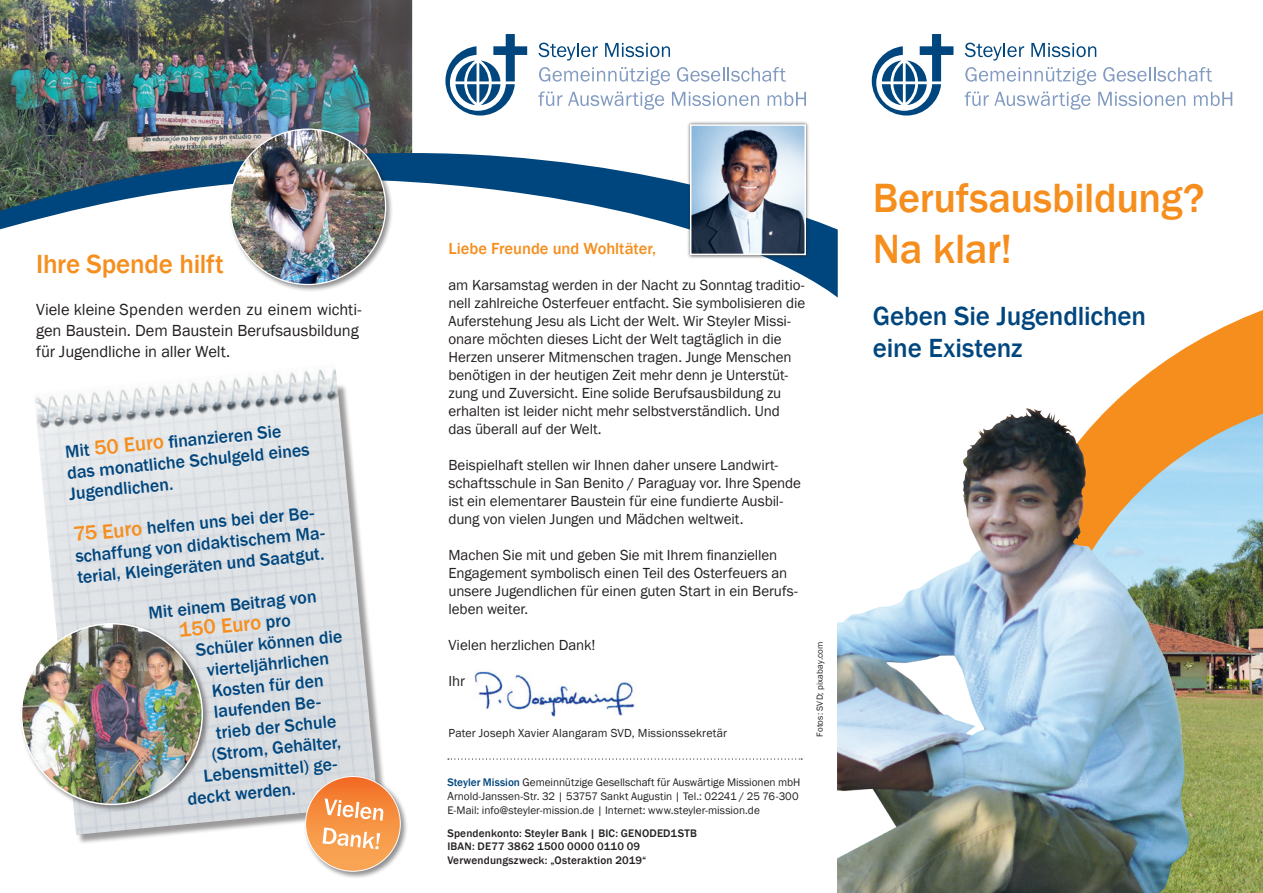
<style>
.page{position:relative;width:1263px;height:893px;background:#fff}
.page>*{position:absolute;margin:0;border:0;box-sizing:border-box;transform-origin:0 0}
.t1{font:500 42px/50.4px "Franklin Gothic";letter-spacing:-.01em;color:#f68e1e}
.t2{font:500 27px/32.4px "Franklin Gothic";letter-spacing:-.005em;color:#00467e}
.t3{font:500 27px "Franklin Gothic";letter-spacing:-.01em;color:#f68e1e}
.t4{font:500 21px "Franklin Gothic";color:#f68e1e}
.t5{font:500 18px/21.5px "Franklin Gothic";color:#00467e}
.t6{font:16.5px/21px "Franklin Gothic";letter-spacing:-.005em;color:#231f20}
.t7{font:500 16.5px "Franklin Gothic";color:#f68e1e}
.t8{font:15px/18px "Franklin Gothic";letter-spacing:-.005em;color:#231f20}
.t9{font:12px "Franklin Gothic";letter-spacing:.01em;color:#231f20}
.t10{font:11.25px/14px "Franklin Gothic";color:#231f20}
.t11{font:500 11.25px/13.5px "Franklin Gothic";letter-spacing:.015em;color:#231f20}
.t12{font:9px "Franklin Gothic";letter-spacing:.02em;color:#231f20}
.s1{font-size:21px;color:#f68e1e}
.s2{font-size:18px;color:#00467e}
.s3{font-weight:500;color:#00467e}
.s4{font-size:12px}
</style>
<div class="page">
<div style="left:37px;top:383px;width:351px;height:462px;background:#231f20;opacity:.45"></div>
<svg style="left:445px;top:34px;width:82px;height:82px"></svg>
<svg style="left:538px;top:43px;width:60px;height:18px"></svg>
<svg style="left:605px;top:43px;width:65px;height:14px"></svg>
<svg style="left:539px;top:67px;width:131px;height:18px"></svg>
<svg style="left:677px;top:67px;width:109px;height:15px"></svg>
<svg style="left:538px;top:91px;width:24px;height:15px"></svg>
<svg style="left:568px;top:91px;width:96px;height:19px"></svg>
<svg style="left:672px;top:92px;width:87px;height:14px"></svg>
<svg style="left:767px;top:92px;width:39px;height:14px"></svg>
<svg style="left:872px;top:34px;width:81px;height:82px"></svg>
<svg style="left:965px;top:43px;width:59px;height:18px"></svg>
<svg style="left:1031px;top:43px;width:65px;height:14px"></svg>
<svg style="left:965px;top:67px;width:131px;height:18px"></svg>
<svg style="left:1103px;top:67px;width:109px;height:15px"></svg>
<svg style="left:964px;top:91px;width:126px;height:19px"></svg>
<svg style="left:1098px;top:92px;width:87px;height:14px"></svg>
<svg style="left:1194px;top:92px;width:38px;height:14px"></svg>
<svg style="left:448px;top:758px;width:354px;height:2px"></svg>
<img style="left:474px;top:671px;width:161px;height:46px">
<img style="left:1026px;top:310px;width:237px;height:583px">
<img style="left:0;top:0;width:412px;height:146px">
<svg style="left:0;top:146px;width:838px;height:152px"></svg>
<div style="left:687px;top:121px;width:122px;height:138px;background:#231f20;opacity:.75"></div>
<img style="left:693px;top:127px;width:110px;height:125px">
<div style="left:690px;top:124px;width:116px;height:131px;border:2px solid #fff"></div>
<img style="left:35px;top:369px;width:343px;height:466px">
<div style="left:303px;top:774px;width:105px;height:105px;background:#231f20;opacity:.5"></div>
<svg style="left:306px;top:776px;width:94px;height:95px;background:#f69347"></svg>
<svg style="left:322px;top:827px;width:58px;height:22px"></svg>
<svg style="left:325px;top:798px;width:58px;height:23px"></svg>
<div style="left:228px;top:127px;width:166px;height:166px;background:#231f20;opacity:.5"></div>
<img style="left:230px;top:129px;width:156px;height:155px;border-radius:78px">
<div style="left:19px;top:621px;width:191px;height:191px;background:#231f20;opacity:.5"></div>
<img style="left:22px;top:624px;width:180px;height:180px;border-radius:90px">
<img style="left:837px;top:409px;width:352px;height:484px">
<h2 class="t3" style="left:36px;top:247px;width:189px">Ihre Spende hilft</h2>
<p class="t6" style="left:36px;top:299px;width:327px">Viele kleine Spenden werden zu einem wichti&shy;gen Baustein. Dem Baustein Berufsausbildung für Jugendliche in aller Welt.</p>
<p class="t5" style="left:64px;top:440px;width:245px;rotate:-5deg">Mit <span class="s1">50 Euro</span> fi nanzieren Sie das monatliche Schulgeld eines<br>Jugendlichen.</p>
<p class="t5" style="left:72px;top:524px;width:256px;rotate:-5deg"><span class="s1">75 Euro</span> helfen uns bei der Be&shy;schaffung von didaktischem Ma&shy;terial, Kleingeräten und Saatgut.</p>
<p class="t5" style="left:148px;top:601px;width:170px;rotate:-5deg">Mit einem Beitrag von</p>
<h3 class="t4" style="left:178px;top:616px;width:114px;rotate:-5deg">150 Euro <span class="s2">pro</span></h3>
<p class="t5" style="left:195px;top:639px;width:149px;rotate:-5deg">Schüler können die</p>
<p class="t5" style="left:206px;top:659px;width:124px;rotate:-5deg">vierteljährlichen</p>
<p class="t5" style="left:211px;top:680px;width:114px;rotate:-5deg">Kosten für den</p>
<p class="t5" style="left:213px;top:701px;width:113px;rotate:-5deg">laufenden Be-</p>
<p class="t5" style="left:215px;top:722px;width:122px;rotate:-5deg">trieb der Schule</p>
<p class="t5" style="left:211px;top:743px;width:131px;rotate:-5deg">(Strom, Gehälter,</p>
<p class="t5" style="left:203px;top:765px;width:140px;rotate:-5deg">Lebensmittel) ge-</p>
<p class="t5" style="left:187px;top:788px;width:110px;rotate:-5deg">deckt werden.</p>
<p class="t7" style="left:448px;top:238px;width:209px">Liebe Freunde und Wohltäter,</p>
<p class="t8" style="left:448px;top:276px;width:358px">am Karsamstag werden in der Nacht zu Sonntag traditio&shy;nell zahlreiche Osterfeuer entfacht. Sie symbolisieren die Auferstehung Jesu als Licht der Welt. Wir Steyler Missi&shy;onare möchten dieses Licht der Welt tagtäglich in die Herzen unserer Mitmenschen tragen. Junge Menschen benötigen in der heutigen Zeit mehr denn je Unterstüt&shy;zung und Zuversicht. Eine solide Berufsausbildung zu erhalten ist leider nicht mehr selbstverständlich. Und das überall auf der Welt.</p>
<p class="t8" style="left:448px;top:456px;width:354px">Beispielhaft stellen wir Ihnen daher unsere Landwirt&shy;schaftsschule in San Benito / Paraguay vor. Ihre Spende ist ein elementarer Baustein für eine fundierte Ausbil&shy;dung von vielen Jungen und Mädchen weltweit.</p>
<p class="t8" style="left:448px;top:546px;width:351px">Machen Sie mit und geben Sie mit Ihrem finanziellen Engagement symbolisch einen Teil des Osterfeuers an unsere Jugendlichen für einen guten Start in ein Berufs&shy;leben weiter.</p>
<p class="t8" style="left:448px;top:636px;width:148px">Vielen herzlichen Dank!</p>
<p class="t8" style="left:448px;top:672px;width:18px">Ihr</p>
<p class="t9" style="left:448px;top:725px;width:280px">Pater Joseph Xavier Alangaram SVD, Missionssekretär</p>
<p class="t12" style="left:814px;top:737px;width:97px;rotate:-90deg">Fotos: SVD; pixabay.com</p>
<p class="t10" style="left:447px;top:776px;width:354px"><span class="s3">Steyler Mission</span> Gemeinnützige Gesellschaft für Auswärtige Missionen mbH<br><span class="s4">A</span>rnold-Janssen-Str. 32 | 53757 Sankt Augustin | Tel.: 02241 / 25 76-300<br>E-Mail: info@steyler-mission.de | Internet: www.steyler-mission.de</p>
<p class="t11" style="left:447px;top:826px;width:251px">Spendenkonto: Steyler Bank | BIC: GENODED1STB<br>IBAN: DE77 3862 1500 0000 0110 09<br>Verwendungszweck: „Osteraktion 2019“</p>
<h1 class="t1" style="left:873px;top:173px;width:333px">Berufsausbildung?<br>Na klar!</h1>
<h2 class="t2" style="left:873px;top:300px;width:275px">Geben Sie Jugendlichen eine Existenz</h2>
</div>
